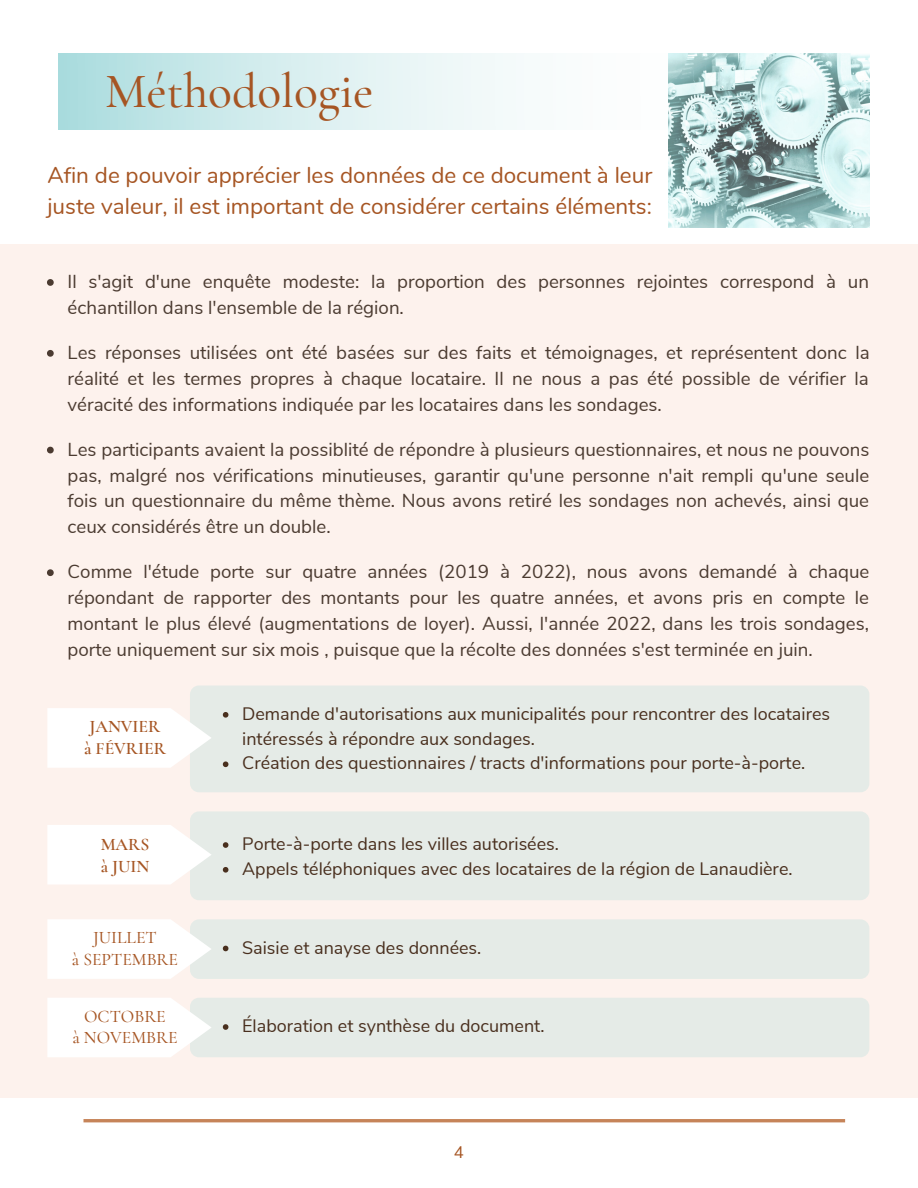
<style>
.page{position:relative;width:918px;height:1188px;background:#fff}
.page>*{position:absolute;margin:0;border:0;box-sizing:border-box;transform-origin:0 0}
.t1{font:500 49.5px "Cormorant Garamond";color:#a65523}
.t2{font:22.5px/31.5px "Nunito";color:#a65523}
.t3{font:18.75px/25.8px "Nunito Sans";color:#4b3b31;text-align:justify}
.t4{font:18px/24.8px "Nunito Sans";color:#492f1e}
.t5{font:500 17.7px/21.3px "Cormorant Garamond";color:#a65523;text-align:center}
.t6{font:600 17.7px/21.3px "Cormorant Garamond";color:#a65523;text-align:center}
.t7{font:16.8px "Nunito Sans";color:#a65523}
</style>
<div class="page">
<div style="left:0;top:244px;width:918px;height:854px;background:#fdf2ed"></div>
<div style="left:190px;top:919px;width:679px;height:60px;background:#e5ebe7;border-radius:9px"></div>
<img style="left:668px;top:54px;width:202px;height:173px">
<hr style="left:83px;top:1119px;width:762px;height:3px;background:#c68459">
<svg style="left:59px;top:54px;width:672px;height:75px"></svg>
<div style="left:190px;top:685px;width:679px;height:107px;background:#e5ebe7;border-radius:9px"></div>
<div style="left:190px;top:811px;width:679px;height:89px;background:#e5ebe7;border-radius:9px"></div>
<div style="left:190px;top:998px;width:679px;height:59px;background:#e5ebe7;border-radius:9px"></div>
<svg style="left:223px;top:712px;width:5px;height:6px"></svg>
<svg style="left:223px;top:761px;width:5px;height:6px"></svg>
<svg style="left:223px;top:842px;width:5px;height:6px"></svg>
<svg style="left:223px;top:867px;width:5px;height:6px"></svg>
<svg style="left:223px;top:946px;width:5px;height:5px"></svg>
<svg style="left:223px;top:1024px;width:5px;height:6px"></svg>
<svg style="left:47px;top:708px;width:164px;height:60px"></svg>
<svg style="left:47px;top:825px;width:164px;height:59px"></svg>
<svg style="left:47px;top:919px;width:164px;height:60px"></svg>
<svg style="left:47px;top:998px;width:164px;height:59px"></svg>
<svg style="left:47px;top:279px;width:7px;height:7px"></svg>
<svg style="left:47px;top:350px;width:7px;height:7px"></svg>
<svg style="left:47px;top:447px;width:7px;height:6px"></svg>
<svg style="left:47px;top:569px;width:7px;height:7px"></svg>
<h1 class="t1" style="left:105px;top:61px;width:270px">Méthodologie</h1>
<p class="t2" style="left:47px;top:159px;width:607px">Afin de pouvoir apprécier les données de ce document à leur juste valeur, il est important de considérer certains éléments:</p>
<p class="t3" style="left:68px;top:269px;width:803px">Il s'agit d'une enquête modeste: la proportion des personnes rejointes correspond à un échantillon dans l'ensemble de la région.</p>
<p class="t3" style="left:68px;top:340px;width:804px">Les réponses utilisées ont été basées sur des faits et témoignages, et représentent donc la réalité et les termes propres à chaque locataire. Il ne nous a pas été possible de vérifier la véracité des informations indiquée par les locataires dans les sondages.</p>
<p class="t3" style="left:68px;top:437px;width:803px">Les participants avaient la possiblité de répondre à plusieurs questionnaires, et nous ne pouvons pas, malgré nos vérifications minutieuses, garantir qu'une personne n'ait rempli qu'une seule fois un questionnaire du même thème. Nous avons retiré les sondages non achevés, ainsi que ceux considérés être un double.</p>
<p class="t3" style="left:68px;top:559px;width:803px">Comme l'étude porte sur quatre années (2019 à 2022), nous avons demandé à chaque répondant de rapporter des montants pour les quatre années, et avons pris en compte le montant le plus élevé (augmentations de loyer). Aussi, l'année 2022, dans les trois sondages, porte uniquement sur six mois , puisque que la récolte des données s'est terminée en juin.</p>
<p class="t6" style="left:84px;top:716px;width:83px">JANVIER à FÉVRIER</p>
<p class="t6" style="left:101px;top:834px;width:50px;text-align:left">MARS à JUIN</p>
<p class="t5" style="left:72px;top:927px;width:108px">JUILLET<br>à SEPTEMBRE</p>
<p class="t5" style="left:72px;top:1006px;width:107px">OCTOBRE<br>à NOVEMBRE</p>
<p class="t4" style="left:242px;top:702px;width:589px">Demande d'autorisations aux municipalités pour rencontrer des locataires intéressés à répondre aux sondages.<br>Création des questionnaires / tracts d'informations pour porte-à-porte.</p>
<p class="t4" style="left:242px;top:832px;width:552px">Porte-à-porte dans les villes autorisées.<br>Appels téléphoniques avec des locataires de la région de Lanaudière.</p>
<p class="t4" style="left:242px;top:935px;width:241px">Saisie et anayse des données.</p>
<p class="t4" style="left:242px;top:1014px;width:304px">Élaboration et synthèse du document.</p>
<p class="t7" style="left:454px;top:1141px;width:12px">4</p>
</div>
